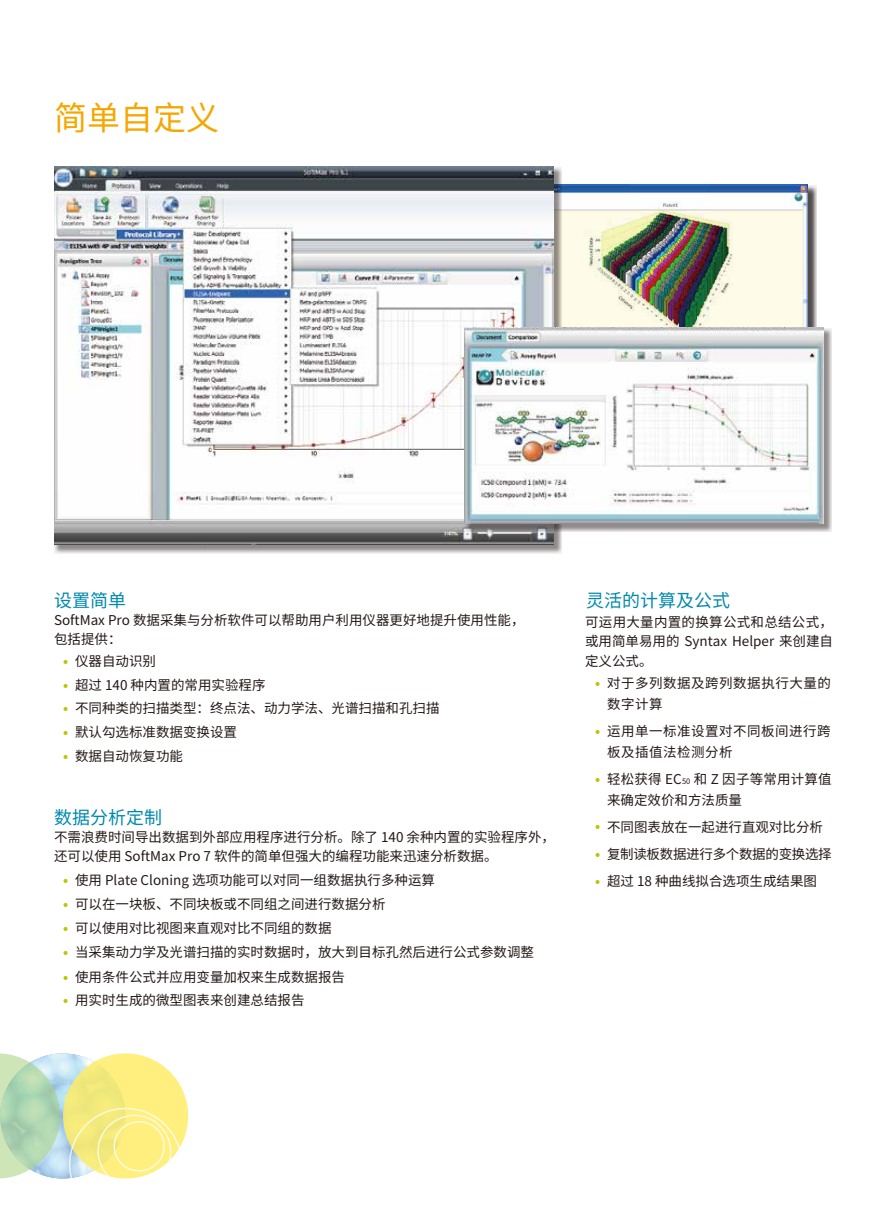
<style>
.page{position:relative;width:893px;height:1212px;background:#fff}
.page>*{position:absolute;margin:0;border:0;box-sizing:border-box;transform-origin:0 0}
.t1{font:33px "Source Han Sans CN";color:#f5a700}
.t2{font:18px "Source Han Sans CN";color:#0089ae}
.t3{font:13.5px/19.5px "Source Han Sans CN";color:#221815}
.t4{font:13.5px/21px "Source Han Sans CN";letter-spacing:.04em;color:#221815}
.t5{font:13.5px "Source Han Sans CN";letter-spacing:-.02em;color:#221815}
.s1{font-weight:700;color:#bec400}
.s2{font-size:7.5px}
</style>
<div class="page">
<img style="left:0;top:1053px;width:125px;height:125px;border-radius:63px">
<div style="left:63px;top:1053px;width:125px;height:125px;background:linear-gradient(to right,#efe87c,#fff17f);border-radius:50%"></div>
<svg style="left:69px;top:1108px;width:113px;height:71px;background:#f8ee96"></svg>
<div style="left:113px;top:1121px;width:52px;height:51px;border:1px solid #fff;border-radius:50%"></div>
<svg style="left:0;top:1053px;width:60px;height:125px;background:#badbc1"></svg>
<svg style="left:808px;top:185px;width:9px;height:142px"></svg>
<img style="left:562px;top:184px;width:246px;height:143px">
<svg style="left:55px;top:167px;width:507px;height:386px;background:#aca9a7"></svg>
<img style="left:54px;top:166px;width:499px;height:379px">
<svg style="left:465px;top:328px;width:367px;height:204px;background:#a6a4a3"></svg>
<img style="left:464px;top:327px;width:359px;height:196px">
<h1 class="t1" style="left:54px;top:99px;width:166px">简单自定义</h1>
<h2 class="t2" style="left:54px;top:590px;width:73px">设置简单</h2>
<p class="t3" style="left:54px;top:610px;width:472px">SoftMax Pro 数据采集与分析软件可以帮助用户利用仪器更好地提升使用性能，包括提供：</p>
<p class="t3" style="left:63px;top:651px;width:95px"><span class="s1">•</span> 仪器自动识别</p>
<p class="t3" style="left:63px;top:675px;width:204px"><span class="s1">•</span> 超过 140 种内置的常用实验程序</p>
<p class="t3" style="left:63px;top:699px;width:378px"><span class="s1">•</span> 不同种类的扫描类型：终点法、动力学法、光谱扫描和孔扫描</p>
<p class="t3" style="left:63px;top:723px;width:176px"><span class="s1">•</span> 默认勾选标准数据变换设置</p>
<p class="t3" style="left:63px;top:746px;width:122px"><span class="s1">•</span> 数据自动恢复功能</p>
<h2 class="t2" style="left:54px;top:807px;width:109px">数据分析定制</h2>
<p class="t3" style="left:54px;top:827px;width:503px">不需浪费时间导出数据到外部应用程序进行分析。除了 140 余种内置的实验程序外，还可以使用 SoftMax Pro 7 软件的简单但强大的编程功能来迅速分析数据。</p>
<p class="t3" style="left:63px;top:871px;width:374px"><span class="s1">•</span> 使用 Plate Cloning 选项功能可以对同一组数据执行多种运算</p>
<p class="t3" style="left:63px;top:895px;width:324px"><span class="s1">•</span> 可以在一块板、不同块板或不同组之间进行数据分析</p>
<p class="t3" style="left:63px;top:918px;width:270px"><span class="s1">•</span> 可以使用对比视图来直观对比不同组的数据</p>
<p class="t3" style="left:63px;top:942px;width:473px"><span class="s1">•</span> 当采集动力学及光谱扫描的实时数据时，放大到目标孔然后进行公式参数调整</p>
<p class="t3" style="left:63px;top:967px;width:284px"><span class="s1">•</span> 使用条件公式并应用变量加权来生成数据报告</p>
<p class="t3" style="left:63px;top:991px;width:243px"><span class="s1">•</span> 用实时生成的微型图表来创建总结报告</p>
<h2 class="t2" style="left:586px;top:590px;width:145px">灵活的计算及公式</h2>
<p class="t3" style="left:585px;top:612px;width:249px;text-align:justify">可运用大量内置的换算公式和总结公式，或用简单易用的 Syntax Helper 来创建自定义公式。</p>
<p class="t4" style="left:607px;top:672px;width:225px;text-indent:-12px"><span class="s1">•</span> 对于多列数据及跨列数据执行大量的数字计算</p>
<p class="t4" style="left:607px;top:720px;width:225px;text-indent:-12px"><span class="s1">•</span> 运用单一标准设置对不同板间进行跨板及插值法检测分析</p>
<p class="t3" style="left:607px;top:768px;width:226px;line-height:21px;text-indent:-12px"><span class="s1">•</span> 轻松获得 EC<span class="s2">50</span> 和 Z 因子等常用计算值来确定效价和方法质量</p>
<p class="t3" style="left:595px;top:817px;width:230px"><span class="s1">•</span> 不同图表放在一起进行直观对比分析</p>
<p class="t5" style="left:595px;top:846px;width:238px"><span class="s1">•</span> 复制读板数据进行多个数据的变换选择</p>
<p class="t3" style="left:595px;top:871px;width:224px"><span class="s1">•</span> 超过 18 种曲线拟合选项生成结果图</p>
</div>
